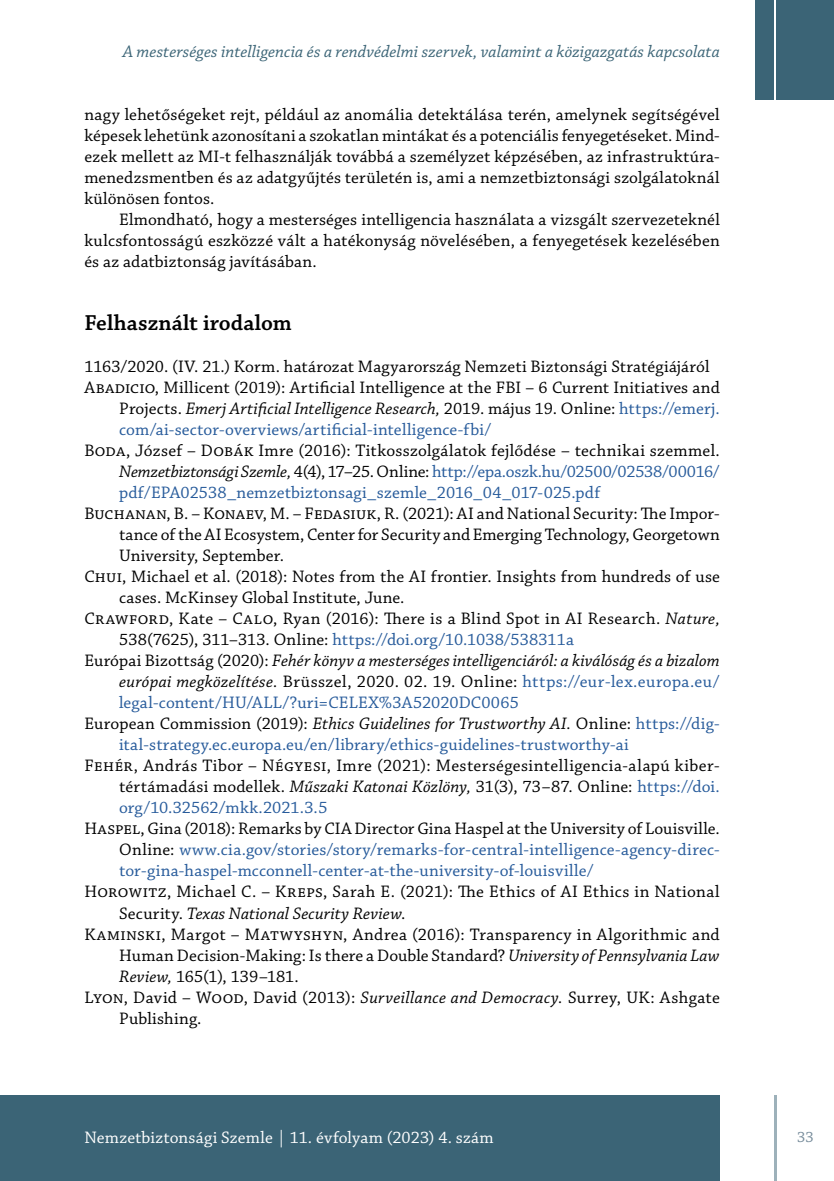
<style>
.page{position:relative;width:834px;height:1181px;background:#fff}
.page>*{position:absolute;margin:0;border:0;box-sizing:border-box;transform-origin:0 0}
.t1{font:600 22.75px "Chaparral Pro";letter-spacing:.005em;color:#000}
.t2{font:17.5px/21px "Chaparral Pro";letter-spacing:.015em;color:#000;text-align:justify}
.t3{font:17.5px/21px "Chaparral Pro";letter-spacing:.005em;color:#275b9b;text-align:justify}
.t4{font:italic 17.5px "Chaparral Pro";letter-spacing:.005em;color:#000}
.t5{font:italic 17.5px "Chaparral Pro";letter-spacing:.005em;color:#3b6476}
.t6{font:17.5px "Chaparral Pro";letter-spacing:.035em;color:#000}
.t7{font:17.5px "Chaparral Pro";letter-spacing:.045em;color:#000}
.t8{font:17.5px "Chaparral Pro";letter-spacing:.005em;color:#fff}
.t9{font:15.75px "Chaparral Pro";color:#778c9b}
.s1{font-style:normal}
.s2{font-style:normal;color:#275b9b}
.s3{color:#000}
.s4{font-style:italic;color:#000}
.s5{font-style:italic}
.s6{color:#275b9b}
</style>
<div class="page">
<hr style="left:774px;top:1095px;width:2px;height:86px;background:#3b6476">
<div style="left:0;top:1095px;width:719px;height:86px;background:#3b6476"></div>
<div style="left:776px;top:0;width:57px;height:99px;background:#3b6476"></div>
<div style="left:755px;top:0;width:19px;height:99px;background:#3b6476"></div>
<p class="t5" style="left:123px;top:42px;width:598px">A mesterséges intelligencia és a rendvédelmi szervek, valamint a közigazgatás kapcsolata</p>
<p class="t2" style="left:84px;top:105px;width:636px">nagy lehetőségeket rejt, például az anomália detektálása terén, amelynek segítségével képesek lehetünk azonosítani a szokatlan mintákat és a potenciális fenyegetéseket. Mind&shy;ezek mellett az MI-t felhasználják továbbá a személyzet képzésében, az infrastruktúra&shy;menedzsmentben és az adatgyűjtés területén is, ami a nemzetbiztonsági szolgálatoknál különösen fontos.</p>
<p class="t2" style="left:84px;top:210px;width:636px;text-indent:35px">Elmondható, hogy a mesterséges intelligencia használata a vizsgált szervezeteknél kulcsfontosságú eszközzé vált a hatékonyság növelésében, a fenyegetések kezelésében és az adatbiztonság javításában.</p>
<h1 class="t1" style="left:84px;top:310px;width:209px">Felhasznált irodalom</h1>
<p class="t2" style="left:84px;top:357px;width:626px">1163/2020. (IV. 21.) Korm. határozat Magyarország Nemzeti Biztonsági Stratégiájáról</p>
<p class="t2" style="left:84px;top:378px;width:636px">Abadicio, Millicent (2019): Artificial Intelligence at the FBI – 6 Current Initiatives and</p>
<p class="t4" style="left:119px;top:399px;width:602px"><span class="s1">Projects.</span> Emerj Artificial Intelligence Research, <span class="s1">2019. május 19. Online:</span> <span class="s2">https://emerj.</span></p>
<p class="t3" style="left:119px;top:420px;width:374px">com/ai-sector-overviews/artificial-intelligence-fbi/</p>
<p class="t3" style="left:119px;top:441px;width:602px;text-indent:-35px"><span class="s3">Boda, József – Dobák Imre (2016): Titkosszolgálatok fejlődése – technikai szemmel.<br></span><span class="s4">Nemzetbiztonsági Szemle,</span> <span class="s3">4(4), 17–25. Online:</span> http://epa.oszk.hu/02500/02538/00016/ pdf/EPA02538_nemzetbiztonsagi_szemle_2016_04_017-025.pdf</p>
<p class="t2" style="left:84px;top:504px;width:636px">Buchanan, B. – Konaev, M. – Fedasiuk, R. (2021): AI and National Security: The Impor-</p>
<p class="t2" style="left:119px;top:525px;width:602px">tance of the AI Ecosystem, Center for Security and Emerging Technology, Georgetown</p>
<p class="t2" style="left:119px;top:546px;width:166px">University, September.</p>
<p class="t2" style="left:84px;top:567px;width:637px">Chui, Michael et al. (2018): Notes from the AI frontier. Insights from hundreds of use</p>
<p class="t2" style="left:119px;top:588px;width:287px">cases. McKinsey Global Institute, June.</p>
<p class="t6" style="left:84px;top:609px;width:637px">Crawford, Kate – Calo, Ryan (2016): There is a Blind Spot in AI Research. <span class="s5">Nature,</span></p>
<p class="t3" style="left:119px;top:630px;width:456px"><span class="s3">538(7625), 311–313. Online:</span> https://doi.org/10.1038/538311a</p>
<p class="t4" style="left:84px;top:651px;width:636px"><span class="s1">Európai Bizottság (2020):</span> Fehér könyv a mesterséges intelligenciáról: a kiválóság és a bizalom</p>
<p class="t2" style="left:119px;top:672px;width:602px"><span class="s5">európai megközelítése.</span> Brüsszel, 2020. 02. 19. Online: <span class="s6">https://eur-lex.europa.eu/</span></p>
<p class="t3" style="left:119px;top:693px;width:401px">legal-content/HU/ALL/?uri=CELEX%3A52020DC0065</p>
<p class="t4" style="left:84px;top:714px;width:636px"><span class="s1">European Commission (2019):</span> Ethics Guidelines for Trustworthy AI. <span class="s1">Online:</span> <span class="s2">https://dig-</span></p>
<p class="t3" style="left:119px;top:735px;width:511px">ital-strategy.ec.europa.eu/en/library/ethics-guidelines-trustworthy-ai</p>
<p class="t2" style="left:119px;top:756px;width:602px;text-indent:-35px">Fehér, András Tibor – Négyesi, Imre (2021): Mesterségesintelligencia-alapú kiber&shy;tértámadási modellek. <span class="s5">Műszaki Katonai Közlöny,</span> 31(3), 73–87. Online: <span class="s6">https://doi. org/10.32562/mkk.2021.3.5</span></p>
<p class="t3" style="left:119px;top:819px;width:602px;text-indent:-35px"><span class="s3">Haspel, Gina (2018): Remarks by CIA Director Gina Haspel at the University of Louisville.<br>Online:</span> www.cia.gov/stories/story/remarks-for-central-intelligence-agency-direc&shy;tor-gina-haspel-mcconnell-center-at-the-university-of-louisville/</p>
<p class="t2" style="left:84px;top:882px;width:636px">Horowitz, Michael C. – Kreps, Sarah E. (2021): The Ethics of AI Ethics in National</p>
<p class="t4" style="left:119px;top:903px;width:288px"><span class="s1">Security.</span> Texas National Security Review<span class="s1">.</span></p>
<p class="t7" style="left:84px;top:924px;width:636px">Kaminski, Margot – Matwyshyn, Andrea (2016): Transparency in Algorithmic and</p>
<p class="t2" style="left:119px;top:945px;width:602px">Human Decision-Making: Is there a Double Standard? <span class="s5">University of Pennsylvania Law</span></p>
<p class="t2" style="left:119px;top:966px;width:181px"><span class="s5">Review,</span> 165(1), 139–181.</p>
<p class="t2" style="left:84px;top:987px;width:636px">Lyon, David – Wood, David (2013): <span class="s5">Surveillance and Democracy.</span> Surrey, UK: Ashgate</p>
<p class="t2" style="left:119px;top:1008px;width:84px">Publishing.</p>
<p class="t8" style="left:84px;top:1127px;width:411px">Nemzetbiztonsági Szemle | 11. évfolyam (2023) 4. szám</p>
<p class="t9" style="left:797px;top:1128px;width:18px">33</p>
</div>
